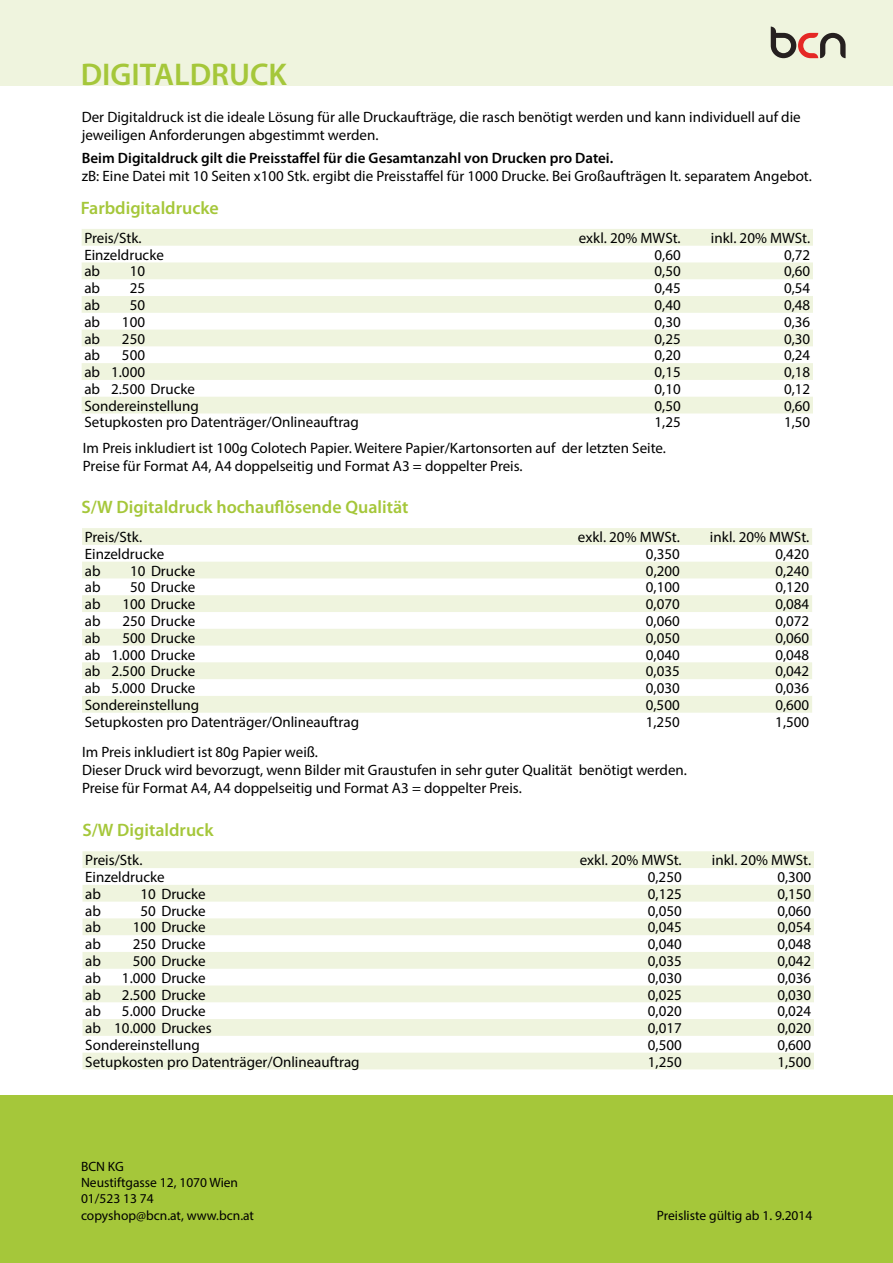
<style>
.page{position:relative;width:893px;height:1263px;background:#fff}
.page>*{position:absolute;margin:0;border:0;box-sizing:border-box;transform-origin:0 0}
.t1{font:600 31.5px "Myriad Pro";color:#a5c73a}
.t2{font:600 18px "Myriad Pro";color:#a5c73a}
.t3{font:15px/18px "Myriad Pro";color:#000}
.t4{font:600 15px "Myriad Pro";color:#000}
.t5{font:13.5px/16.2px "Myriad Pro";color:#000}
</style>
<div class="page">
<div style="left:0;top:0;width:893px;height:85px;background:#eff4de"></div>
<div style="left:0;top:1095px;width:893px;height:168px;background:#a5c73a"></div>
<svg style="left:771px;top:27px;width:75px;height:31px"></svg>
<svg style="left:82px;top:229px;width:731px;height:184px;fill:#eff4de"></svg>
<svg style="left:82px;top:528px;width:730px;height:185px;fill:#eff4de"></svg>
<svg style="left:82px;top:851px;width:732px;height:218px;fill:#eff4de"></svg>
<h1 class="t1" style="left:81px;top:54px;width:208px">DIGITALDRUCK</h1>
<p class="t3" style="left:82px;top:108px;width:720px">Der Digitaldruck ist die ideale Lösung für alle Druckaufträge, die rasch benötigt werden und kann individuell auf die jeweiligen Anforderungen abgestimmt werden.</p>
<p class="t4" style="left:82px;top:148px;width:533px">Beim Digitaldruck gilt die Preisstaffel für die Gesamtanzahl von Drucken pro Datei.</p>
<p class="t3" style="left:82px;top:166px;width:732px">zB: Eine Datei mit 10 Seiten x100 Stk. ergibt die Preisstaffel für 1000 Drucke. Bei Großaufträgen lt. separatem Angebot.</p>
<p class="t2" style="left:81px;top:197px;width:140px">Farbdigitaldrucke</p>
<p class="t3" style="left:84px;top:229px;width:59px">Preis/Stk.</p>
<p class="t3" style="left:579px;top:229px;width:103px">exkl. 20% MWSt.</p>
<p class="t3" style="left:711px;top:229px;width:101px">inkl. 20% MWSt.</p>
<p class="t3" style="left:84px;top:245px;width:81px">Einzeldrucke</p>
<p class="t3" style="left:654px;top:245px;width:28px">0,60</p>
<p class="t3" style="left:784px;top:245px;width:28px">0,72</p>
<p class="t3" style="left:84px;top:262px;width:17px">ab</p>
<p class="t3" style="left:130px;top:262px;width:17px">10</p>
<p class="t3" style="left:654px;top:262px;width:28px">0,50</p>
<p class="t3" style="left:784px;top:262px;width:28px">0,60</p>
<p class="t3" style="left:84px;top:279px;width:17px">ab</p>
<p class="t3" style="left:130px;top:279px;width:17px">25</p>
<p class="t3" style="left:654px;top:279px;width:28px">0,45</p>
<p class="t3" style="left:784px;top:279px;width:28px">0,54</p>
<p class="t3" style="left:84px;top:296px;width:17px">ab</p>
<p class="t3" style="left:130px;top:296px;width:17px">50</p>
<p class="t3" style="left:654px;top:296px;width:28px">0,40</p>
<p class="t3" style="left:784px;top:296px;width:28px">0,48</p>
<p class="t3" style="left:84px;top:313px;width:17px">ab</p>
<p class="t3" style="left:122px;top:313px;width:25px">100</p>
<p class="t3" style="left:654px;top:313px;width:28px">0,30</p>
<p class="t3" style="left:784px;top:313px;width:28px">0,36</p>
<p class="t3" style="left:84px;top:329px;width:17px">ab</p>
<p class="t3" style="left:122px;top:329px;width:25px">250</p>
<p class="t3" style="left:654px;top:329px;width:28px">0,25</p>
<p class="t3" style="left:784px;top:329px;width:28px">0,30</p>
<p class="t3" style="left:84px;top:346px;width:17px">ab</p>
<p class="t3" style="left:122px;top:346px;width:25px">500</p>
<p class="t3" style="left:654px;top:346px;width:28px">0,20</p>
<p class="t3" style="left:784px;top:346px;width:28px">0,24</p>
<p class="t3" style="left:84px;top:363px;width:62px">ab 1.000</p>
<p class="t3" style="left:654px;top:363px;width:28px">0,15</p>
<p class="t3" style="left:784px;top:363px;width:28px">0,18</p>
<p class="t3" style="left:84px;top:380px;width:112px">ab 2.500 Drucke</p>
<p class="t3" style="left:654px;top:380px;width:28px">0,10</p>
<p class="t3" style="left:784px;top:380px;width:28px">0,12</p>
<p class="t3" style="left:84px;top:396px;width:116px">Sondereinstellung</p>
<p class="t3" style="left:654px;top:396px;width:28px">0,50</p>
<p class="t3" style="left:784px;top:396px;width:28px">0,60</p>
<p class="t3" style="left:84px;top:413px;width:276px">Setupkosten pro Datenträger/Onlineauftrag</p>
<p class="t3" style="left:654px;top:413px;width:28px">1,25</p>
<p class="t3" style="left:784px;top:413px;width:28px">1,50</p>
<p class="t3" style="left:83px;top:439px;width:585px">Im Preis inkludiert ist 100g Colotech Papier. Weitere Papier/Kartonsorten auf der letzten Seite.<br>Preise für Format A4, A4 doppelseitig und Format A3 = doppelter Preis.</p>
<p class="t2" style="left:82px;top:496px;width:328px">S/W Digitaldruck hochauflösende Qualität</p>
<p class="t3" style="left:85px;top:528px;width:59px">Preis/Stk.</p>
<p class="t3" style="left:578px;top:528px;width:103px">exkl. 20% MWSt.</p>
<p class="t3" style="left:710px;top:528px;width:101px">inkl. 20% MWSt.</p>
<p class="t3" style="left:85px;top:545px;width:81px">Einzeldrucke</p>
<p class="t3" style="left:646px;top:545px;width:35px">0,350</p>
<p class="t3" style="left:775px;top:545px;width:35px">0,420</p>
<p class="t3" style="left:85px;top:561px;width:17px">ab</p>
<p class="t3" style="left:130px;top:561px;width:67px">10 Drucke</p>
<p class="t3" style="left:646px;top:561px;width:35px">0,200</p>
<p class="t3" style="left:775px;top:561px;width:35px">0,240</p>
<p class="t3" style="left:85px;top:578px;width:17px">ab</p>
<p class="t3" style="left:130px;top:578px;width:67px">50 Drucke</p>
<p class="t3" style="left:646px;top:578px;width:35px">0,100</p>
<p class="t3" style="left:775px;top:578px;width:35px">0,120</p>
<p class="t3" style="left:85px;top:595px;width:17px">ab</p>
<p class="t3" style="left:122px;top:595px;width:75px">100 Drucke</p>
<p class="t3" style="left:646px;top:595px;width:35px">0,070</p>
<p class="t3" style="left:775px;top:595px;width:35px">0,084</p>
<p class="t3" style="left:85px;top:612px;width:17px">ab</p>
<p class="t3" style="left:122px;top:612px;width:75px">250 Drucke</p>
<p class="t3" style="left:646px;top:612px;width:35px">0,060</p>
<p class="t3" style="left:775px;top:612px;width:35px">0,072</p>
<p class="t3" style="left:85px;top:628px;width:17px">ab</p>
<p class="t3" style="left:122px;top:628px;width:75px">500 Drucke</p>
<p class="t3" style="left:646px;top:628px;width:35px">0,050</p>
<p class="t3" style="left:775px;top:628px;width:35px">0,060</p>
<p class="t3" style="left:85px;top:645px;width:112px">ab 1.000 Drucke</p>
<p class="t3" style="left:646px;top:645px;width:35px">0,040</p>
<p class="t3" style="left:775px;top:645px;width:35px">0,048</p>
<p class="t3" style="left:85px;top:662px;width:112px">ab 2.500 Drucke</p>
<p class="t3" style="left:646px;top:662px;width:35px">0,035</p>
<p class="t3" style="left:775px;top:662px;width:35px">0,042</p>
<p class="t3" style="left:85px;top:679px;width:112px">ab 5.000 Drucke</p>
<p class="t3" style="left:646px;top:679px;width:35px">0,030</p>
<p class="t3" style="left:775px;top:679px;width:35px">0,036</p>
<p class="t3" style="left:85px;top:696px;width:116px">Sondereinstellung</p>
<p class="t3" style="left:646px;top:696px;width:35px">0,500</p>
<p class="t3" style="left:775px;top:696px;width:35px">0,600</p>
<p class="t3" style="left:85px;top:712px;width:276px">Setupkosten pro Datenträger/Onlineauftrag</p>
<p class="t3" style="left:646px;top:712px;width:35px">1,250</p>
<p class="t3" style="left:775px;top:712px;width:35px">1,500</p>
<p class="t3" style="left:82px;top:743px;width:606px">Im Preis inkludiert ist 80g Papier weiß.<br>Dieser Druck wird bevorzugt, wenn Bilder mit Graustufen in sehr guter Qualität benötigt werden.<br>Preise für Format A4, A4 doppelseitig und Format A3 = doppelter Preis.</p>
<p class="t2" style="left:82px;top:819px;width:133px">S/W Digitaldruck</p>
<p class="t3" style="left:85px;top:851px;width:59px">Preis/Stk.</p>
<p class="t3" style="left:580px;top:851px;width:103px">exkl. 20% MWSt.</p>
<p class="t3" style="left:712px;top:851px;width:101px">inkl. 20% MWSt.</p>
<p class="t3" style="left:85px;top:868px;width:81px">Einzeldrucke</p>
<p class="t3" style="left:648px;top:868px;width:35px">0,250</p>
<p class="t3" style="left:777px;top:868px;width:35px">0,300</p>
<p class="t3" style="left:85px;top:884px;width:17px">ab</p>
<p class="t3" style="left:140px;top:884px;width:67px">10 Drucke</p>
<p class="t3" style="left:648px;top:884px;width:35px">0,125</p>
<p class="t3" style="left:777px;top:884px;width:35px">0,150</p>
<p class="t3" style="left:85px;top:901px;width:17px">ab</p>
<p class="t3" style="left:140px;top:901px;width:67px">50 Drucke</p>
<p class="t3" style="left:648px;top:901px;width:35px">0,050</p>
<p class="t3" style="left:777px;top:901px;width:35px">0,060</p>
<p class="t3" style="left:85px;top:918px;width:17px">ab</p>
<p class="t3" style="left:133px;top:918px;width:75px">100 Drucke</p>
<p class="t3" style="left:648px;top:918px;width:35px">0,045</p>
<p class="t3" style="left:777px;top:918px;width:35px">0,054</p>
<p class="t3" style="left:85px;top:935px;width:17px">ab</p>
<p class="t3" style="left:133px;top:935px;width:75px">250 Drucke</p>
<p class="t3" style="left:648px;top:935px;width:35px">0,040</p>
<p class="t3" style="left:777px;top:935px;width:35px">0,048</p>
<p class="t3" style="left:85px;top:952px;width:17px">ab</p>
<p class="t3" style="left:133px;top:952px;width:75px">500 Drucke</p>
<p class="t3" style="left:648px;top:952px;width:35px">0,035</p>
<p class="t3" style="left:777px;top:952px;width:35px">0,042</p>
<p class="t3" style="left:85px;top:968px;width:17px">ab</p>
<p class="t3" style="left:122px;top:968px;width:85px">1.000 Drucke</p>
<p class="t3" style="left:648px;top:968px;width:35px">0,030</p>
<p class="t3" style="left:777px;top:968px;width:35px">0,036</p>
<p class="t3" style="left:85px;top:985px;width:17px">ab</p>
<p class="t3" style="left:122px;top:985px;width:85px">2.500 Drucke</p>
<p class="t3" style="left:648px;top:985px;width:35px">0,025</p>
<p class="t3" style="left:777px;top:985px;width:35px">0,030</p>
<p class="t3" style="left:85px;top:1002px;width:17px">ab</p>
<p class="t3" style="left:122px;top:1002px;width:85px">5.000 Drucke</p>
<p class="t3" style="left:648px;top:1002px;width:35px">0,020</p>
<p class="t3" style="left:777px;top:1002px;width:35px">0,024</p>
<p class="t3" style="left:85px;top:1019px;width:128px">ab 10.000 Druckes</p>
<p class="t3" style="left:648px;top:1019px;width:35px">0,017</p>
<p class="t3" style="left:777px;top:1019px;width:35px">0,020</p>
<p class="t3" style="left:85px;top:1035px;width:116px">Sondereinstellung</p>
<p class="t3" style="left:648px;top:1035px;width:35px">0,500</p>
<p class="t3" style="left:777px;top:1035px;width:35px">0,600</p>
<p class="t3" style="left:85px;top:1052px;width:276px">Setupkosten pro Datenträger/Onlineauftrag</p>
<p class="t3" style="left:648px;top:1052px;width:35px">1,250</p>
<p class="t3" style="left:777px;top:1052px;width:35px">1,500</p>
<p class="t5" style="left:81px;top:1158px;width:175px">BCN KG<br>Neustiftgasse 12, 1070 Wien<br>01/523 13 74 copyshop@bcn.at, www.bcn.at</p>
<p class="t5" style="left:657px;top:1207px;width:157px">Preisliste gültig ab 1. 9.2014</p>
</div>
